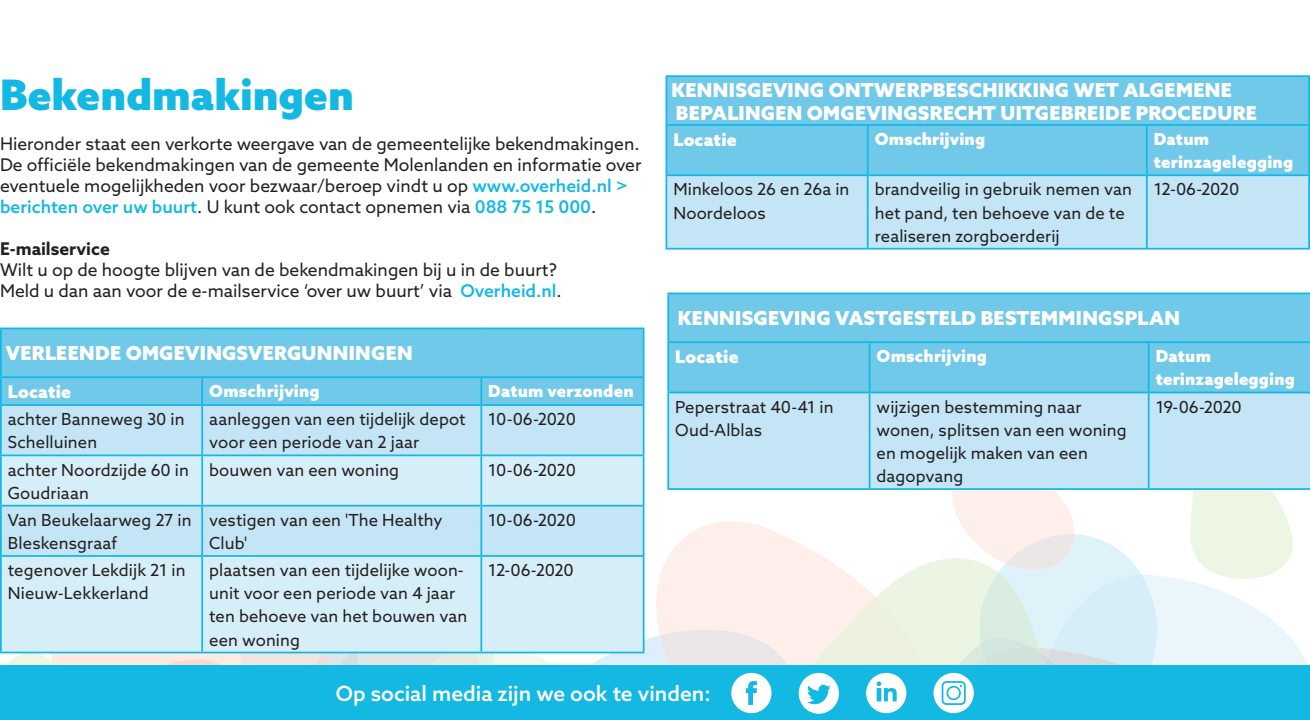
<style>
.page{position:relative;width:1310px;height:720px;background:#fff}
.page>*{position:absolute;margin:0;border:0;box-sizing:border-box;transform-origin:0 0}
.t1{font:900 42px "Azo Sans";color:#13b8e3}
.t2{font:500 21px "Azo Sans";color:#fff}
.t3{font:900 19.25px/23.1px "Azo Sans";letter-spacing:.015em;color:#fff}
.t4{font:17.5px/21px "Azo Sans";color:#231f20}
.t5{font:900 17.5px "Azo Sans";letter-spacing:.01em;color:#fff}
.t6{font:700 17.5px "Azo Sans";color:#231f20}
.t7{font:16.62px/23.1px "Azo Sans";letter-spacing:.005em;color:#231f20}
.t8{font:900 16.62px/23.1px "Azo Sans";letter-spacing:.01em;color:#fff}
.s1{font-weight:500;color:#13b8e3}
</style>
<div class="page">
<div style="left:1px;top:665px;width:1309px;height:54px;background:#13b8e3"></div>
<svg style="left:0;top:443px;width:1310px;height:270px"></svg>
<div style="left:948px;top:687px;width:11px;height:11px;background:#fff;border-radius:50%"></div>
<div style="left:2px;top:329px;width:641px;height:75px;background:#71c9ea"></div>
<div style="left:2px;top:406px;width:641px;height:48px;background:#c4e5f5"></div>
<svg style="left:2px;top:456px;width:641px;height:195px;background:#cfebf7"></svg>
<hr style="left:0;top:327px;width:202px;height:2px;background:#13b8e3">
<hr style="left:0;top:329px;width:2px;height:47px;background:#13b8e3">
<hr style="left:202px;top:327px;width:279px;height:2px;background:#13b8e3">
<hr style="left:481px;top:327px;width:163px;height:2px;background:#13b8e3">
<hr style="left:643px;top:329px;width:1px;height:47px;background:#13b8e3">
<hr style="left:0;top:376px;width:202px;height:2px;background:#13b8e3">
<hr style="left:0;top:378px;width:2px;height:26px;background:#13b8e3">
<hr style="left:202px;top:376px;width:279px;height:2px;background:#13b8e3">
<hr style="left:201px;top:378px;width:2px;height:26px;background:#13b8e3">
<hr style="left:481px;top:376px;width:163px;height:2px;background:#13b8e3">
<hr style="left:480px;top:378px;width:2px;height:26px;background:#13b8e3">
<svg style="left:643px;top:378px;width:1px;height:26px"></svg>
<hr style="left:0;top:404px;width:202px;height:2px;background:#13b8e3">
<hr style="left:0;top:406px;width:2px;height:48px;background:#13b8e3">
<hr style="left:202px;top:404px;width:279px;height:2px;background:#13b8e3">
<hr style="left:201px;top:406px;width:2px;height:48px;background:#13b8e3">
<hr style="left:481px;top:404px;width:163px;height:2px;background:#13b8e3">
<hr style="left:480px;top:406px;width:2px;height:48px;background:#13b8e3">
<hr style="left:643px;top:406px;width:1px;height:48px;background:#13b8e3">
<hr style="left:0;top:454px;width:202px;height:2px;background:#13b8e3">
<hr style="left:0;top:456px;width:2px;height:48px;background:#13b8e3">
<hr style="left:202px;top:454px;width:279px;height:2px;background:#13b8e3">
<hr style="left:201px;top:456px;width:2px;height:48px;background:#13b8e3">
<hr style="left:481px;top:454px;width:163px;height:2px;background:#13b8e3">
<hr style="left:480px;top:456px;width:2px;height:48px;background:#13b8e3">
<hr style="left:643px;top:456px;width:1px;height:48px;background:#13b8e3">
<hr style="left:0;top:504px;width:202px;height:2px;background:#13b8e3">
<hr style="left:0;top:506px;width:2px;height:49px;background:#13b8e3">
<hr style="left:202px;top:504px;width:279px;height:2px;background:#13b8e3">
<hr style="left:201px;top:506px;width:2px;height:49px;background:#13b8e3">
<hr style="left:481px;top:504px;width:163px;height:2px;background:#13b8e3">
<hr style="left:480px;top:506px;width:2px;height:49px;background:#13b8e3">
<hr style="left:643px;top:506px;width:1px;height:49px;background:#13b8e3">
<hr style="left:0;top:555px;width:202px;height:1px;background:#13b8e3">
<hr style="left:0;top:556px;width:2px;height:95px;background:#13b8e3">
<hr style="left:202px;top:555px;width:279px;height:1px;background:#13b8e3">
<hr style="left:201px;top:556px;width:2px;height:95px;background:#13b8e3">
<hr style="left:481px;top:555px;width:163px;height:1px;background:#13b8e3">
<hr style="left:480px;top:556px;width:2px;height:95px;background:#13b8e3">
<hr style="left:643px;top:556px;width:1px;height:95px;background:#13b8e3">
<hr style="left:0;top:651px;width:202px;height:2px;background:#13b8e3">
<hr style="left:202px;top:651px;width:279px;height:2px;background:#13b8e3">
<hr style="left:481px;top:651px;width:163px;height:2px;background:#13b8e3">
<div style="left:667px;top:77px;width:641px;height:97px;background:#71c9ea"></div>
<div style="left:667px;top:176px;width:641px;height:72px;background:#c4e5f5"></div>
<hr style="left:665px;top:75px;width:202px;height:2px;background:#13b8e3">
<hr style="left:665px;top:77px;width:2px;height:47px;background:#13b8e3">
<hr style="left:867px;top:75px;width:279px;height:2px;background:#13b8e3">
<hr style="left:1146px;top:75px;width:164px;height:2px;background:#13b8e3">
<hr style="left:1308px;top:77px;width:2px;height:47px;background:#13b8e3">
<hr style="left:665px;top:124px;width:202px;height:2px;background:#13b8e3">
<hr style="left:665px;top:126px;width:2px;height:48px;background:#13b8e3">
<hr style="left:867px;top:124px;width:279px;height:2px;background:#13b8e3">
<hr style="left:867px;top:126px;width:1px;height:48px;background:#13b8e3">
<hr style="left:1146px;top:124px;width:164px;height:2px;background:#13b8e3">
<hr style="left:1146px;top:126px;width:1px;height:48px;background:#13b8e3">
<hr style="left:1308px;top:126px;width:2px;height:48px;background:#13b8e3">
<hr style="left:665px;top:174px;width:202px;height:2px;background:#13b8e3">
<hr style="left:665px;top:176px;width:2px;height:72px;background:#13b8e3">
<hr style="left:867px;top:174px;width:279px;height:2px;background:#13b8e3">
<hr style="left:867px;top:176px;width:1px;height:72px;background:#13b8e3">
<hr style="left:1146px;top:174px;width:164px;height:2px;background:#13b8e3">
<hr style="left:1146px;top:176px;width:1px;height:72px;background:#13b8e3">
<hr style="left:1308px;top:176px;width:2px;height:72px;background:#13b8e3">
<hr style="left:665px;top:248px;width:202px;height:1px;background:#13b8e3">
<hr style="left:867px;top:248px;width:279px;height:1px;background:#13b8e3">
<hr style="left:1146px;top:248px;width:164px;height:1px;background:#13b8e3">
<div style="left:669px;top:294px;width:640px;height:97px;background:#71c9ea"></div>
<div style="left:669px;top:393px;width:640px;height:95px;background:#c4e5f5"></div>
<hr style="left:667px;top:292px;width:202px;height:2px;background:#13b8e3">
<hr style="left:667px;top:294px;width:2px;height:47px;background:#13b8e3">
<hr style="left:869px;top:292px;width:279px;height:2px;background:#13b8e3">
<hr style="left:1148px;top:292px;width:162px;height:2px;background:#13b8e3">
<hr style="left:1309px;top:294px;width:1px;height:47px;background:#13b8e3">
<hr style="left:667px;top:341px;width:202px;height:2px;background:#13b8e3">
<hr style="left:667px;top:343px;width:2px;height:48px;background:#13b8e3">
<hr style="left:869px;top:341px;width:279px;height:2px;background:#13b8e3">
<hr style="left:868px;top:343px;width:2px;height:48px;background:#13b8e3">
<hr style="left:1148px;top:341px;width:162px;height:2px;background:#13b8e3">
<hr style="left:1147px;top:343px;width:2px;height:48px;background:#13b8e3">
<hr style="left:1309px;top:343px;width:1px;height:48px;background:#13b8e3">
<hr style="left:667px;top:391px;width:202px;height:2px;background:#13b8e3">
<hr style="left:667px;top:393px;width:2px;height:95px;background:#13b8e3">
<hr style="left:869px;top:391px;width:279px;height:2px;background:#13b8e3">
<hr style="left:868px;top:393px;width:2px;height:95px;background:#13b8e3">
<hr style="left:1148px;top:391px;width:162px;height:2px;background:#13b8e3">
<hr style="left:1147px;top:393px;width:2px;height:95px;background:#13b8e3">
<hr style="left:1309px;top:393px;width:1px;height:95px;background:#13b8e3">
<hr style="left:667px;top:488px;width:202px;height:1px;background:#13b8e3">
<hr style="left:869px;top:488px;width:279px;height:1px;background:#13b8e3">
<hr style="left:1148px;top:488px;width:162px;height:1px;background:#13b8e3">
<h1 class="t1" style="left:0;top:67px;width:355px">Bekendmakingen</h1>
<p class="t4" style="left:0;top:133px;width:643px">Hieronder staat een verkorte weergave van de gemeentelijke bekendmakingen.<br>De officiële bekendmakingen van de gemeente Molenlanden en informatie over eventuele mogelijkheden voor bezwaar/beroep vindt u op <span class="s1">www.overheid.nl &gt; berichten over uw buurt</span>. U kunt ook contact opnemen via <span class="s1">088 75 15 000</span>.</p>
<p class="t6" style="left:0;top:237px;width:111px">E-mailservice</p>
<p class="t4" style="left:0;top:259px;width:563px">Wilt u op de hoogte blijven van de bekendmakingen bij u in de buurt?<br>Meld u dan aan voor de e-mailservice ‘over uw buurt’ via <span class="s1">Overheid.nl</span>.</p>
<p class="t3" style="left:6px;top:341px;width:408px">VERLEENDE OMGEVINGSVERGUNNINGEN</p>
<p class="t5" style="left:8px;top:380px;width:65px">Locatie</p>
<p class="t8" style="left:209px;top:379px;width:112px">Omschrijving</p>
<p class="t8" style="left:488px;top:379px;width:147px">Datum verzonden</p>
<p class="t7" style="left:8px;top:407px;width:178px">achter Banneweg 30 in<br>Schelluinen</p>
<p class="t7" style="left:209px;top:407px;width:258px">aanleggen van een tijdelijk depot voor een periode van 2 jaar</p>
<p class="t7" style="left:488px;top:407px;width:89px">10-06-2020</p>
<p class="t7" style="left:8px;top:457px;width:183px">achter Noordzijde 60 in<br>Goudriaan</p>
<p class="t7" style="left:209px;top:457px;width:191px">bouwen van een woning</p>
<p class="t7" style="left:488px;top:457px;width:89px">10-06-2020</p>
<p class="t7" style="left:8px;top:508px;width:185px">Van Beukelaarweg 27 in<br>Bleskensgraaf</p>
<p class="t7" style="left:209px;top:508px;width:235px">vestigen van een 'The Healthy<br>Club'</p>
<p class="t7" style="left:488px;top:508px;width:89px">10-06-2020</p>
<p class="t7" style="left:8px;top:558px;width:179px">tegenover Lekdijk 21 in<br>Nieuw-Lekkerland</p>
<p class="t7" style="left:209px;top:558px;width:260px">plaatsen van een tijdelijke woon&shy;unit voor een periode van 4 jaar ten behoeve van het bouwen van een woning</p>
<p class="t7" style="left:488px;top:558px;width:87px">12-06-2020</p>
<p class="t3" style="left:671px;top:78px;width:587px">KENNISGEVING ONTWERPBESCHIKKING WET ALGEMENE<br>BEPALINGEN OMGEVINGSRECHT UITGEBREIDE PROCEDURE</p>
<p class="t5" style="left:673px;top:128px;width:65px">Locatie</p>
<p class="t8" style="left:874px;top:127px;width:112px">Omschrijving</p>
<p class="t8" style="left:1153px;top:127px;width:141px">Datum terinzagelegging</p>
<p class="t7" style="left:673px;top:178px;width:178px">Minkeloos 26 en 26a in<br>Noordeloos</p>
<p class="t7" style="left:874px;top:178px;width:259px">brandveilig in gebruik nemen van het pand, ten behoeve van de te realiseren zorgboerderij</p>
<p class="t7" style="left:1153px;top:178px;width:87px">12-06-2020</p>
<p class="t3" style="left:678px;top:306px;width:504px">KENNISGEVING VASTGESTELD BESTEMMINGSPLAN</p>
<p class="t5" style="left:675px;top:345px;width:65px">Locatie</p>
<p class="t8" style="left:876px;top:344px;width:112px">Omschrijving</p>
<p class="t8" style="left:1155px;top:344px;width:141px">Datum terinzagelegging</p>
<p class="t7" style="left:675px;top:395px;width:160px">Peperstraat 40-41 in<br>Oud-Alblas</p>
<p class="t7" style="left:876px;top:395px;width:252px">wijzigen bestemming naar wonen, splitsen van een woning en mogelijk maken van een dagopvang</p>
<p class="t7" style="left:1155px;top:395px;width:88px">19-06-2020</p>
<p class="t2" style="left:336px;top:679px;width:376px">Op social media zijn we ook te vinden:</p>
</div>
